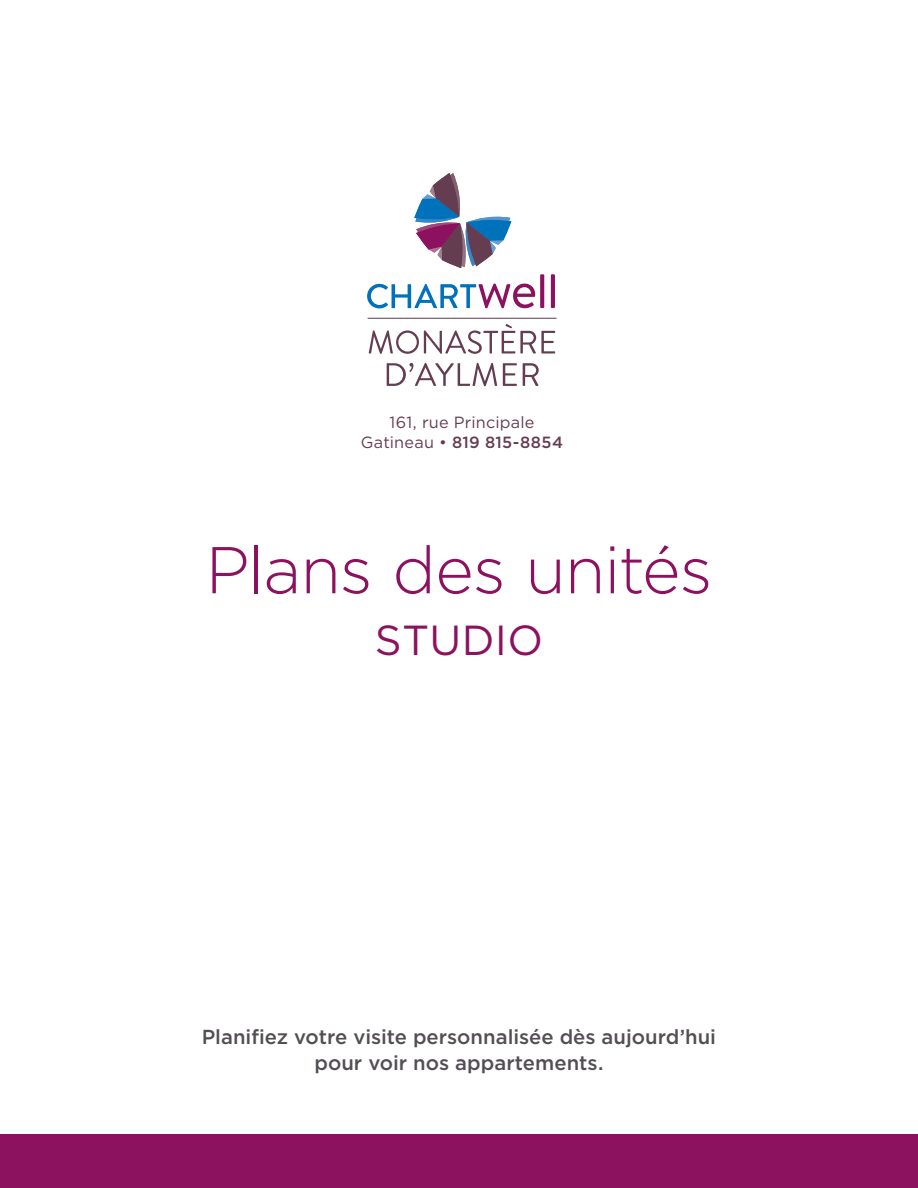
<style>
.page{position:relative;width:918px;height:1188px;background:#fff}
.page>*{position:absolute;margin:0;border:0;box-sizing:border-box;transform-origin:0 0}
.t1{font:300 66px "Gotham HTF";letter-spacing:-.02em;color:#8c1260}
.t2{font:42px "Gotham HTF";letter-spacing:.005em;color:#8c1260}
.t3{font:500 20.25px/25.5px "Gotham HTF";color:#534e53;text-align:center}
.t4{font:16.2px/19.5px "Gotham HTF";letter-spacing:.015em;color:#653d51;text-align:center}
.s1{font-weight:500}
</style>
<div class="page">
<svg style="left:367px;top:284px;width:168px;height:24px"></svg>
<svg style="left:540px;top:274px;width:4px;height:34px"></svg>
<hr style="left:551px;top:274px;width:4px;height:34px;background:#8c1260">
<svg style="left:414px;top:173px;width:97px;height:95px"></svg>
<svg style="left:387px;top:363px;width:152px;height:23px"></svg>
<svg style="left:368px;top:318px;width:189px;height:36px"></svg>
<div style="left:0;top:1134px;width:918px;height:54px;background:#8c1260"></div>
<p class="t4" style="left:361px;top:413px;width:204px">161, rue Principale<br>Gatineau • <span class="s1">819 815-8854</span></p>
<h1 class="t1" style="left:206px;top:534px;width:508px">Plans des unités</h1>
<h1 class="t2" style="left:375px;top:617px;width:170px">STUDIO</h1>
<p class="t3" style="left:202px;top:1024px;width:516px">Planifiez votre visite personnalisée dès aujourd’hui pour voir nos appartements.</p>
</div>
